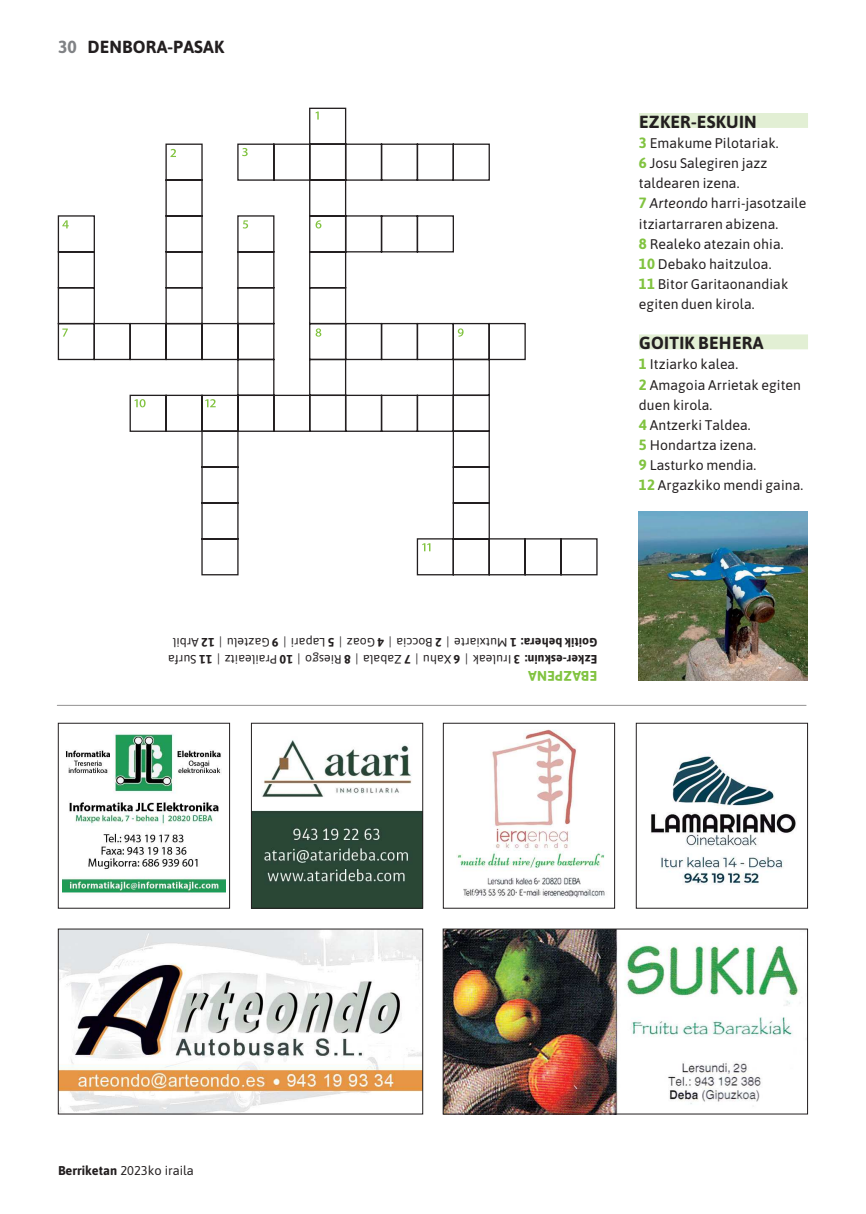
<style>
.page{position:relative;width:866px;height:1214px;background:#fff}
.page>*{position:absolute;margin:0;border:0;box-sizing:border-box;transform-origin:0 0}
.agenda_eskualde_izen{font:700 17.5px "Asap";letter-spacing:.015em;color:#231f20}
.zintillo_orokorra_go{font:700 17.5px "Asap";letter-spacing:.01em;color:#231f20}
.agenda_zer{font:14px/20.1px "Asap";letter-spacing:.005em;color:#231f20}
.agenda_zer-2{font:700 14px "Asap";letter-spacing:.015em;color:#81c340}
.t1{font:12.78px "Asap";color:#231f20}
.agenda_zer-3{font:12.25px "Asap";letter-spacing:.005em;color:#231f20}
.s1{color:#808285}
.s2{font-weight:700;font-size:14.88px;color:#81c340}
.s3{font-style:italic}
.s4{font-weight:700}
</style>
<div class="page">
<hr style="left:57px;top:705px;width:748px;height:1px;background:#231f20">
<img style="left:63px;top:734px;width:162px;height:159px">
<div style="left:58px;top:723px;width:172px;height:185px;border:1px solid #231f20"></div>
<img style="left:457px;top:729px;width:148px;height:169px">
<div style="left:443px;top:723px;width:171px;height:185px;border:1px solid #231f20"></div>
<img style="left:253px;top:740px;width:168px;height:166px">
<div style="left:251px;top:723px;width:172px;height:185px;border:1px solid #231f20"></div>
<img style="left:651px;top:756px;width:145px;height:129px">
<div style="left:636px;top:723px;width:171px;height:185px;border:1px solid #231f20"></div>
<img style="left:60px;top:931px;width:361px;height:181px">
<div style="left:58px;top:929px;width:365px;height:185px;border:1px solid #231f20"></div>
<img style="left:445px;top:931px;width:355px;height:181px">
<div style="left:443px;top:929px;width:364px;height:185px;border:1px solid #231f20"></div>
<img style="left:638px;top:511px;width:169px;height:169px">
<div style="left:638px;top:113px;width:169px;height:15px;background:#e2efd4"></div>
<div style="left:638px;top:334px;width:169px;height:15px;background:#e2efd4"></div>
<svg style="left:57px;top:107px;width:541px;height:469px"></svg>
<svg style="left:315px;top:112px;width:3px;height:8px"></svg>
<svg style="left:315px;top:220px;width:6px;height:8px"></svg>
<svg style="left:315px;top:328px;width:6px;height:9px"></svg>
<svg style="left:62px;top:328px;width:6px;height:9px"></svg>
<svg style="left:62px;top:220px;width:7px;height:8px"></svg>
<svg style="left:170px;top:149px;width:6px;height:8px"></svg>
<svg style="left:243px;top:220px;width:5px;height:8px"></svg>
<svg style="left:457px;top:328px;width:6px;height:9px"></svg>
<svg style="left:134px;top:399px;width:11px;height:8px"></svg>
<svg style="left:205px;top:399px;width:10px;height:8px"></svg>
<svg style="left:422px;top:543px;width:8px;height:8px"></svg>
<svg style="left:242px;top:148px;width:5px;height:8px"></svg>
<p class="zintillo_orokorra_go" style="left:58px;top:34px;width:167px"><span class="s1">30</span> DENBORA-PASAK</p>
<p class="agenda_eskualde_izen" style="left:639px;top:109px;width:119px">EZKER-ESKUIN</p>
<p class="agenda_zer" style="left:638px;top:132px;width:141px"><span class="s2">3</span> Emakume Pilotariak.</p>
<p class="agenda_zer" style="left:638px;top:152px;width:130px"><span class="s2">6</span> Josu Salegiren jazz taldearen izena.</p>
<p class="agenda_zer" style="left:638px;top:193px;width:169px"><span class="s2">7</span> <span class="s3">Arteondo</span> harri-jasotzaile itziartarraren abizena.</p>
<p class="agenda_zer" style="left:638px;top:233px;width:146px"><span class="s2">8</span> Realeko atezain ohia.</p>
<p class="agenda_zer" style="left:638px;top:253px;width:134px"><span class="s2">10</span> Debako haitzuloa.</p>
<p class="agenda_zer" style="left:638px;top:273px;width:151px"><span class="s2">11</span> Bitor Garitaonandiak egiten duen kirola.</p>
<p class="agenda_eskualde_izen" style="left:639px;top:331px;width:126px">GOITIK BEHERA</p>
<p class="agenda_zer" style="left:638px;top:354px;width:101px"><span class="s2">1</span> Itziarko kalea.</p>
<p class="agenda_zer" style="left:638px;top:374px;width:163px"><span class="s2">2</span> Amagoia Arrietak egiten duen kirola.</p>
<p class="agenda_zer" style="left:638px;top:414px;width:113px"><span class="s2">4</span> Antzerki Taldea.</p>
<p class="agenda_zer" style="left:638px;top:434px;width:119px"><span class="s2">5</span> Hondartza izena.</p>
<p class="agenda_zer" style="left:638px;top:454px;width:119px"><span class="s2">9</span> Lasturko mendia.</p>
<p class="agenda_zer" style="left:638px;top:474px;width:166px"><span class="s2">12</span> Argazkiko mendi gaina.</p>
<p class="agenda_zer-3" style="left:597px;top:651px;width:426px;rotate:-180deg"><span class="s4">Goitik behera: 1</span> Mutxiarte | <span class="s4">2</span> Boccia | <span class="s4">4</span> Goaz | <span class="s4">5</span> Lapari | <span class="s4">9</span> Gaztelu | <span class="s4">12</span> Arbil</p>
<p class="agenda_zer-3" style="left:597px;top:667px;width:430px;rotate:-180deg"><span class="s4">Ezker-eskuin: 3</span> Iruleak | <span class="s4">6</span> Xahu | <span class="s4">7</span> Zabala | <span class="s4">8</span> Riesgo | <span class="s4">10</span> Praileaitz | <span class="s4">11</span> Surfa</p>
<p class="agenda_zer-2" style="left:597px;top:686px;width:71px;rotate:-180deg">EBAZPENA</p>
<p class="t1" style="left:58px;top:1161px;width:137px"><span class="s4">Berriketan</span> 2023ko iraila</p>
</div>
